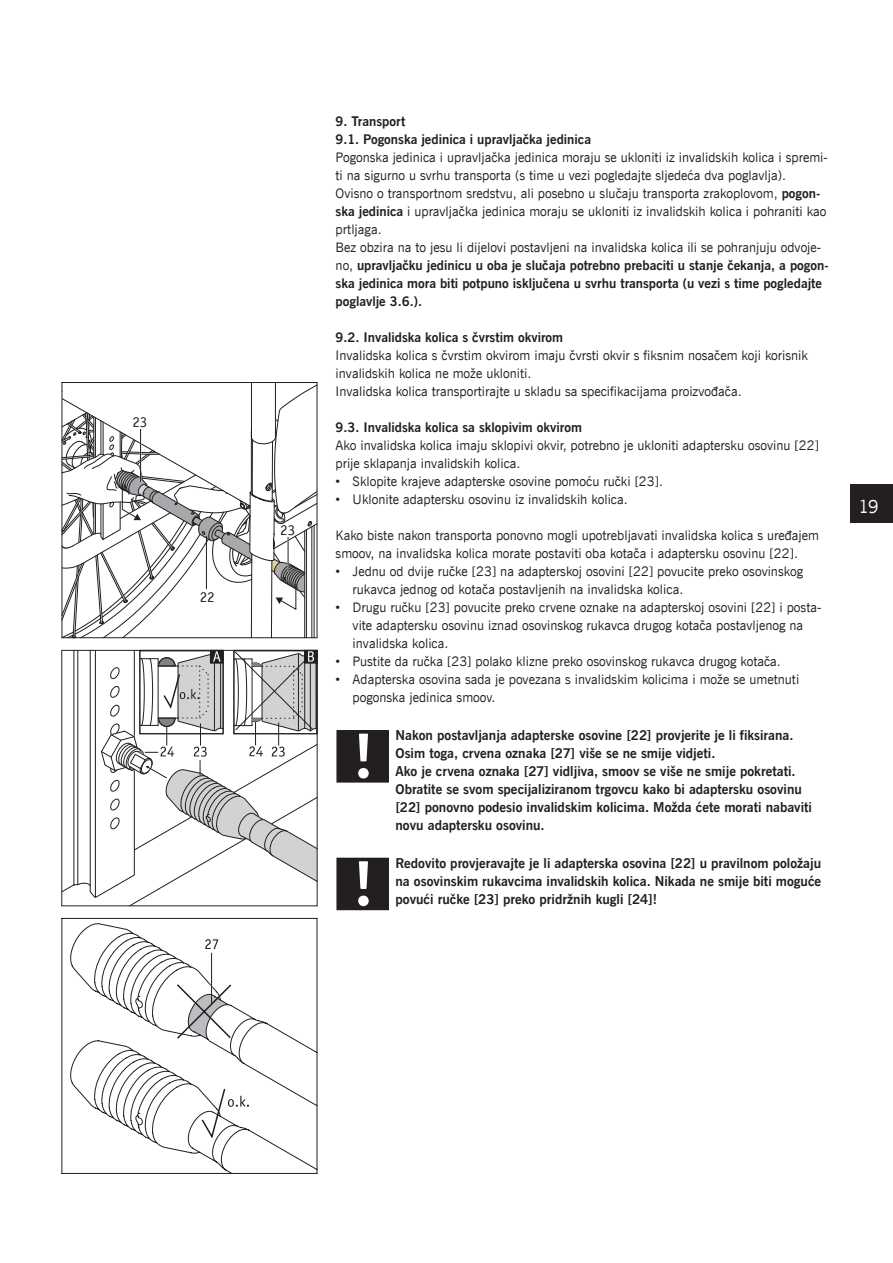
<style>
.page{position:relative;width:893px;height:1263px;background:#fff}
.page>*{position:absolute;margin:0;border:0;box-sizing:border-box;transform-origin:0 0}
.t1{font:18px "News Gothic BT";color:#fff}
.t2{font:15px "Officina Sans LT";color:#231f20}
.t3{font:13.5px/18px "News Gothic Bd BT";color:#231f20}
.t4{font:13.2px/18px "News Gothic BT";color:#231f20}
.t5{font:13.2px/18px "News Gothic Bd BT";color:#231f20}
.s1{font-family:"News Gothic Bd BT"}
.s2{font-family:"News Gothic BT"}
.s3{font-family:"Arial"}
</style>
<div class="page">
<div style="left:850px;top:485px;width:43px;height:38px;background:#231f20"></div>
<svg style="left:61px;top:650px;width:257px;height:256px"></svg>
<hr style="left:317px;top:382px;width:1px;height:256px;background:#231f20">
<svg style="left:61px;top:382px;width:256px;height:256px"></svg>
<hr style="left:140px;top:429px;width:1px;height:53px;background:#231f20">
<hr style="left:287px;top:537px;width:2px;height:35px;background:#fff">
<hr style="left:288px;top:537px;width:1px;height:35px;background:#231f20">
<hr style="left:206px;top:536px;width:1px;height:53px;background:#231f20">
<svg style="left:62px;top:918px;width:255px;height:256px"></svg>
<hr style="left:211px;top:953px;width:1px;height:50px;background:#231f20">
<svg style="left:205px;top:939px;width:13px;height:10px"></svg>
<svg style="left:175px;top:982px;width:58px;height:58px"></svg>
<div style="left:337px;top:731px;width:51px;height:51px;background:#231f20"></div>
<div style="left:336px;top:730px;width:53px;height:53px;border:2px solid #231f20"></div>
<svg style="left:358px;top:734px;width:11px;height:44px"></svg>
<div style="left:337px;top:858px;width:51px;height:51px;background:#231f20"></div>
<div style="left:336px;top:858px;width:53px;height:52px;border:2px solid #231f20"></div>
<svg style="left:358px;top:861px;width:11px;height:45px"></svg>
<p class="t2" style="left:132px;top:413px;width:16px">23</p>
<p class="t2" style="left:200px;top:588px;width:16px">22</p>
<p class="t2" style="left:280px;top:521px;width:16px">23</p>
<p class="t5" style="left:336px;top:113px;width:257px">9. Transport<br>9.1. Pogonska jedinica i upravljačka jedinica</p>
<p class="t4" style="left:336px;top:149px;width:494px">Pogonska jedinica i upravljačka jedinica moraju se ukloniti iz invalidskih kolica i spremi&shy;ti na sigurno u svrhu transporta (s time u vezi pogledajte sljedeća dva poglavlja).<br>Ovisno o transportnom sredstvu, ali posebno u slučaju transporta zrakoplovom, <span class="s1">pogon&shy;ska jedinica</span> i upravljačka jedinica moraju se ukloniti iz invalidskih kolica i pohraniti kao prtljaga.<br>Bez obzira na to jesu li dijelovi postavljeni na invalidska kolica ili se pohranjuju odvoje-</p>
<p class="t5" style="left:336px;top:257px;width:495px"><span class="s2">no,</span> upravljačku jedinicu u oba je slučaja potrebno prebaciti u stanje čekanja, a pogon&shy;ska jedinica mora biti potpuno isključena u svrhu transporta (u vezi s time pogledajte poglavlje 3.6.).</p>
<p class="t5" style="left:336px;top:329px;width:229px">9.2. Invalidska kolica s čvrstim okvirom</p>
<p class="t4" style="left:336px;top:347px;width:474px">Invalidska kolica s čvrstim okvirom imaju čvrsti okvir s fiksnim nosačem koji korisnik invalidskih kolica ne može ukloniti.<br>Invalidska kolica transportirajte u skladu sa specifikacijama proizvođača.</p>
<p class="t5" style="left:336px;top:419px;width:248px">9.3. Invalidska kolica sa sklopivim okvirom</p>
<p class="t4" style="left:336px;top:437px;width:485px">Ako invalidska kolica imaju sklopivi okvir, potrebno je ukloniti adaptersku osovinu [22] prije sklapanja invalidskih kolica.</p>
<p class="t4" style="left:336px;top:473px;width:329px"><span class="s3">•</span> Sklopite krajeve adapterske osovine pomoću ručki [23].</p>
<p class="t4" style="left:336px;top:491px;width:294px"><span class="s3">•</span> Uklonite adaptersku osovinu iz invalidskih kolica.</p>
<p class="t4" style="left:336px;top:527px;width:485px">Kako biste nakon transporta ponovno mogli upotrebljavati invalidska kolica s uređajem smoov, na invalidska kolica morate postaviti oba kotača i adaptersku osovinu [22].</p>
<p class="t4" style="left:353px;top:563px;width:452px;text-indent:-17px"><span class="s3">•</span> Jednu od dvije ručke [23] na adapterskoj osovini [22] povucite preko osovinskog rukavca jednog od kotača postavljenih na invalidska kolica.</p>
<p class="t4" style="left:353px;top:599px;width:470px;text-indent:-17px"><span class="s3">•</span> Drugu ručku [23] povucite preko crvene oznake na adapterskoj osovini [22] i posta&shy;vite adaptersku osovinu iznad osovinskog rukavca drugog kotača postavljenog na invalidska kolica.</p>
<p class="t4" style="left:336px;top:653px;width:447px"><span class="s3">•</span> Pustite da ručka [23] polako klizne preko osovinskog rukavca drugog kotača.</p>
<p class="t4" style="left:353px;top:671px;width:448px;text-indent:-17px"><span class="s3">•</span> Adapterska osovina sada je povezana s invalidskim kolicima i može se umetnuti pogonska jedinica smoov.</p>
<p class="t3" style="left:395px;top:727px;width:418px">Nakon postavljanja adapterske osovine [22] provjerite je li fiksirana.<br>Osim toga, crvena oznaka [27] više se ne smije vidjeti.<br>Ako je crvena oznaka [27] vidljiva, smoov se više ne smije pokretati.<br>Obratite se svom specijaliziranom trgovcu kako bi adaptersku osovinu [22] ponovno podesio invalidskim kolicima. Možda ćete morati nabaviti novu adaptersku osovinu.</p>
<p class="t3" style="left:395px;top:855px;width:427px;text-align:justify">Redovito provjeravajte je li adapterska osovina [22] u pravilnom položaju na osovinskim rukavcima invalidskih kolica. Nikada ne smije biti moguće povući ručke [23] preko pridržnih kugli [24]!</p>
<h1 class="t1" style="left:858px;top:495px;width:22px">19</h1>
</div>
